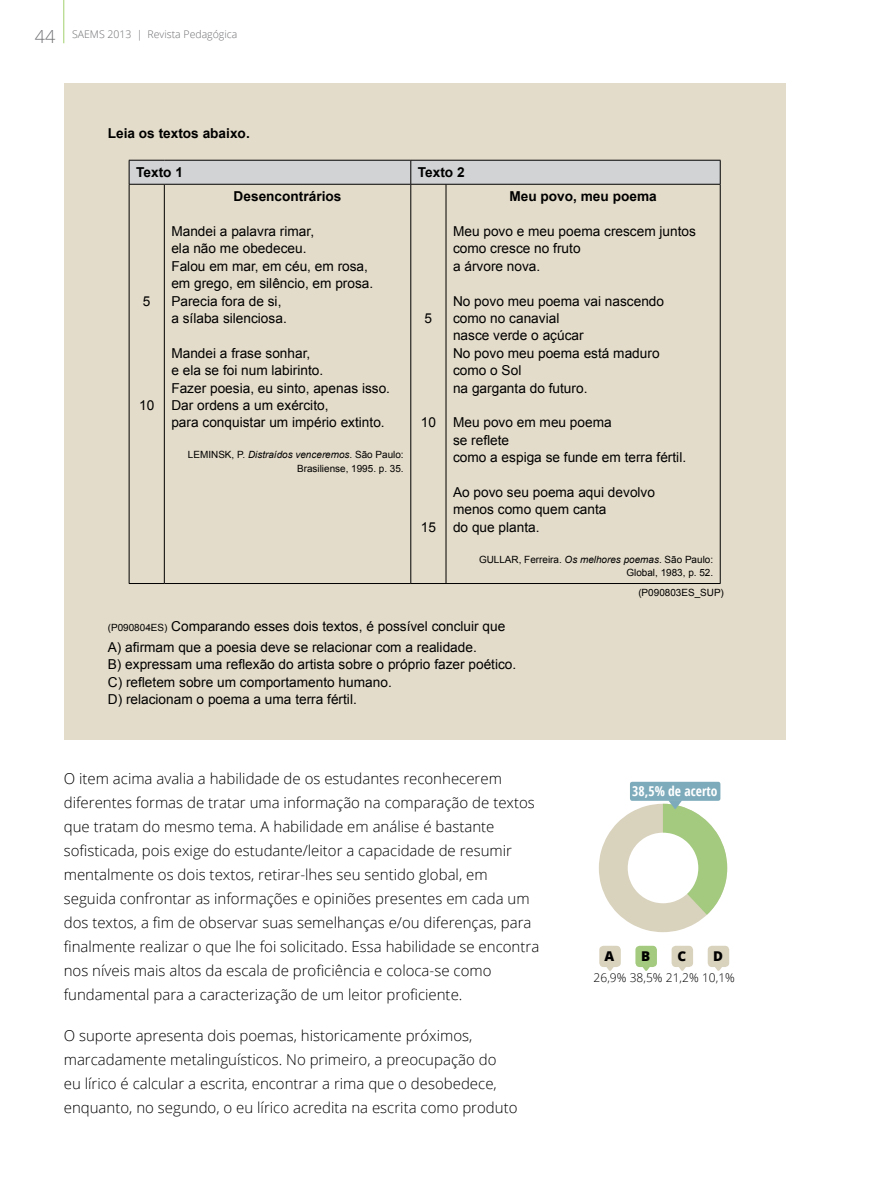
<style>
.page{position:relative;width:893px;height:1191px;background:#fff}
.page>*{position:absolute;margin:0;border:0;box-sizing:border-box;transform-origin:0 0}
.t1{font:180px "Chartwell Pies";color:#a3ca7f}
.t2{font:300 15px/24px "Open Sans";color:#000}
.t3{font:13.65px/17.4px "Arial";color:#000}
.t4{font:700 13.65px "Arial";color:#000}
.t5{font:700 condensed 13.5px "Open Sans";color:#fff}
.t6{font:800 13.5px "Open Sans";color:#000}
.t7{font:300 12px "Open Sans";color:#000}
.t8{font:300 10.5px "Open Sans";color:#6d6e71}
.t9{font:9.9px/13.6px "Arial";color:#000;text-align:right}
.s1{font-size:18px}
.s2{font-style:italic}
.s3{font-size:9.9px}
</style>
<div class="page">
<div style="left:64px;top:84px;width:722px;height:656px;background:#e4dcca"></div>
<svg style="left:129px;top:160px;width:592px;height:24px;background:#c7c9ca"></svg>
<hr style="left:129px;top:184px;width:35px;height:1px;background:#000">
<hr style="left:129px;top:184px;width:1px;height:399px;background:#000">
<hr style="left:164px;top:184px;width:247px;height:1px;background:#000">
<hr style="left:164px;top:184px;width:1px;height:399px;background:#000">
<hr style="left:411px;top:184px;width:35px;height:1px;background:#000">
<hr style="left:410px;top:184px;width:1px;height:399px;background:#000">
<hr style="left:446px;top:184px;width:274px;height:1px;background:#000">
<hr style="left:446px;top:184px;width:1px;height:399px;background:#000">
<hr style="left:720px;top:184px;width:1px;height:399px;background:#000">
<hr style="left:129px;top:583px;width:35px;height:1px;background:#000">
<hr style="left:164px;top:583px;width:247px;height:1px;background:#000">
<hr style="left:411px;top:583px;width:35px;height:1px;background:#000">
<hr style="left:446px;top:583px;width:274px;height:1px;background:#000">
<svg style="left:599px;top:945px;width:22px;height:26px"></svg>
<svg style="left:635px;top:945px;width:22px;height:26px"></svg>
<svg style="left:672px;top:945px;width:21px;height:26px"></svg>
<svg style="left:708px;top:945px;width:21px;height:26px"></svg>
<svg style="left:599px;top:800px;width:128px;height:132px"></svg>
<div style="left:630px;top:781px;width:90px;height:20px;background:#7eabbb;border-radius:2px"></div>
<hr style="left:63px;top:0;width:1px;height:43px;background:#a2d06d">
<p class="t8" style="left:35px;top:27px;width:204px"><span class="s1">44</span> SAEMS 2013 | Revista Pedagógica</p>
<p class="t4" style="left:108px;top:124px;width:143px">Leia os textos abaixo.</p>
<p class="t4" style="left:136px;top:163px;width:48px">Texto 1</p>
<p class="t4" style="left:418px;top:163px;width:48px">Texto 2</p>
<p class="t4" style="left:234px;top:187px;width:109px">Desencontrários</p>
<p class="t3" style="left:171px;top:223px;width:203px">Mandei a palavra rimar,<br>ela não me obedeceu.<br>Falou em mar, em céu, em rosa, em grego, em silêncio, em prosa.<br>Parecia fora de si,<br>a sílaba silenciosa.</p>
<p class="t3" style="left:171px;top:344px;width:220px">Mandei a frase sonhar,<br>e ela se foi num labirinto.<br>Fazer poesia, eu sinto, apenas isso.<br>Dar ordens a um exército,<br>para conquistar um império extinto.</p>
<p class="t9" style="left:188px;top:448px;width:217px">LEMINSK, P. <span class="s2">Distraídos venceremos</span>. São Paulo:<br>Brasiliense, 1995. p. 35.</p>
<p class="t4" style="left:509px;top:187px;width:149px">Meu povo, meu poema</p>
<p class="t3" style="left:453px;top:223px;width:244px">Meu povo e meu poema crescem juntos como cresce no fruto<br>a árvore nova.</p>
<p class="t3" style="left:453px;top:292px;width:213px">No povo meu poema vai nascendo como no canavial<br>nasce verde o açúcar<br>No povo meu poema está maduro como o Sol<br>na garganta do futuro.</p>
<p class="t3" style="left:453px;top:414px;width:235px">Meu povo em meu poema<br>se reflete<br>como a espiga se funde em terra fértil.</p>
<p class="t3" style="left:453px;top:483px;width:204px">Ao povo seu poema aqui devolvo menos como quem canta<br>do que planta.</p>
<p class="t9" style="left:479px;top:552px;width:236px">GULLAR, Ferreira. <span class="s2">Os melhores poemas</span>. São Paulo:<br>Global, 1983, p. 52.</p>
<p class="t9" style="left:638px;top:586px;width:87px">(P090803ES_SUP)</p>
<p class="t3" style="left:108px;top:616px;width:399px;line-height:20.9px"><span class="s3">(P090804ES)</span> Comparando esses dois textos, é possível concluir que<br>A) afirmam que a poesia deve se relacionar com a realidade.</p>
<p class="t3" style="left:108px;top:656px;width:410px">B) expressam uma reflexão do artista sobre o próprio fazer poético.<br>C) refletem sobre um comportamento humano.<br>D) relacionam o poema a uma terra fértil.</p>
<p class="t3" style="left:143px;top:292px;width:9px">5</p>
<p class="t3" style="left:425px;top:310px;width:9px">5</p>
<p class="t3" style="left:139px;top:396px;width:17px">10</p>
<p class="t3" style="left:421px;top:414px;width:17px">10</p>
<p class="t3" style="left:421px;top:518px;width:17px">15</p>
<p class="t2" style="left:64px;top:766px;width:477px">O item acima avalia a habilidade de os estudantes reconhecerem diferentes formas de tratar uma informação na comparação de textos que tratam do mesmo tema. A habilidade em análise é bastante sofisticada, pois exige do estudante/leitor a capacidade de resumir mentalmente os dois textos, retirar-lhes seu sentido global, em seguida confrontar as informações e opiniões presentes em cada um dos textos, a fim de observar suas semelhanças e/ou diferenças, para finalmente realizar o que lhe foi solicitado. Essa habilidade se encontra nos níveis mais altos da escala de proficiência e coloca-se como fundamental para a caracterização de um leitor proficiente.</p>
<p class="t2" style="left:64px;top:1023px;width:455px">O suporte apresenta dois poemas, historicamente próximos, marcadamente metalinguísticos. No primeiro, a preocupação do<br>eu lírico é calcular a escrita, encontrar a rima que o desobedece, enquanto, no segundo, o eu lírico acredita na escrita como produto</p>
<p class="t5" style="left:632px;top:782px;width:87px">38,5% de acerto</p>
<h1 class="t1" style="left:590px;top:757px;width:148px">38</h1>
<p class="t6" style="left:605px;top:946px;width:11px">A</p>
<p class="t6" style="left:641px;top:946px;width:11px">B</p>
<p class="t6" style="left:677px;top:946px;width:10px">C</p>
<p class="t6" style="left:713px;top:946px;width:11px">D</p>
<p class="t7" style="left:594px;top:969px;width:143px">26,9% 38,5% 21,2% 10,1%</p>
</div>
